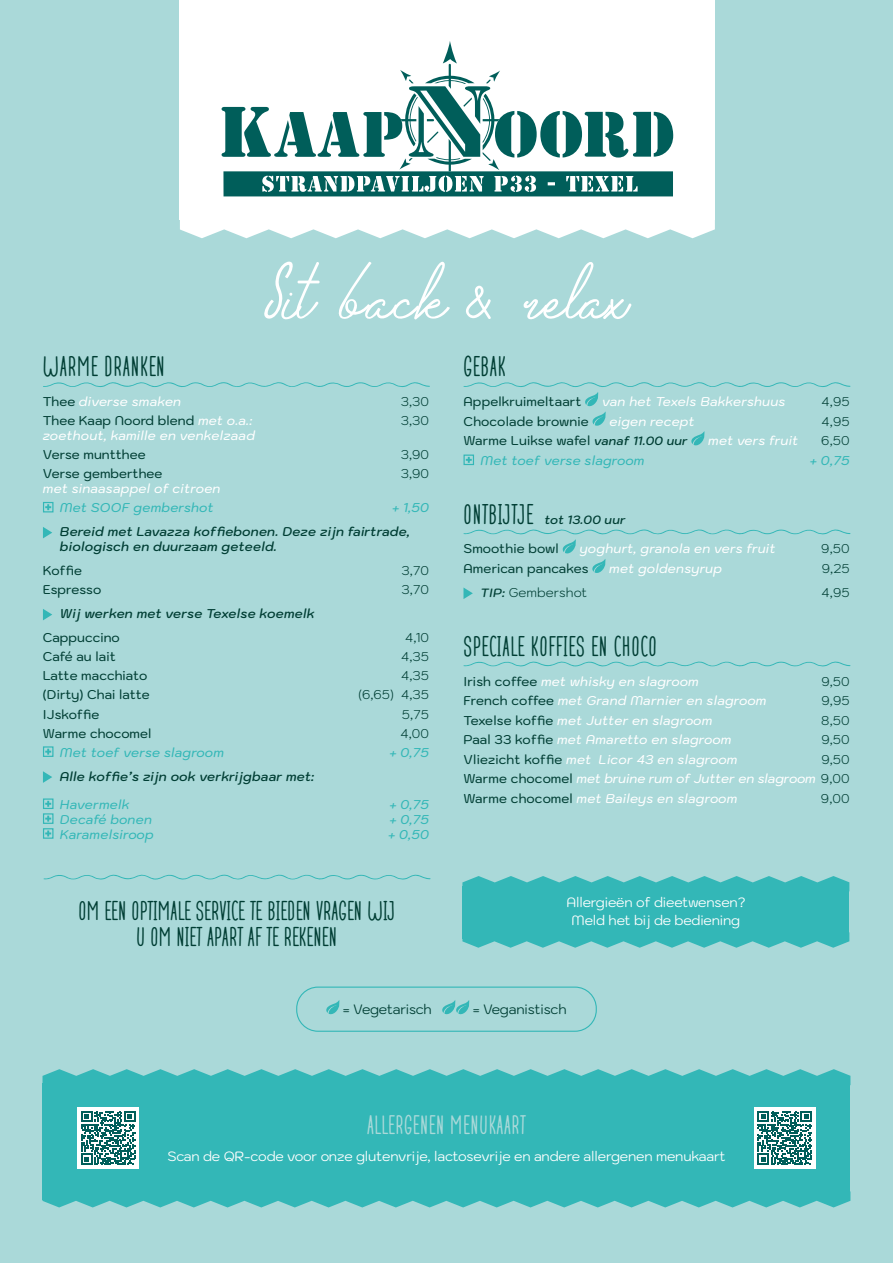
<style>
.page{position:relative;width:893px;height:1263px;background:#aad9d9}
.page>*{position:absolute;margin:0;border:0;box-sizing:border-box;transform-origin:0 0}
.t1{font:82.5px "Alexandra Magnolia";letter-spacing:.01em;color:#fff}
.t2{font:25.5px "Pana Summer Personal Use";letter-spacing:.02em;color:#003e34}
.t3{font:24.3px/25.7px "Pana Summer Personal Use";color:#003e34;text-align:center}
.t4{font:24px "Pana Summer Personal Use";letter-spacing:.02em;color:#aad9d9}
.t5{font:13.5px/18px "Kodchasan";letter-spacing:-.01em;color:#fff;text-align:center}
.t6{font:13.5px "Kodchasan";letter-spacing:-.01em;color:#003e34}
.t7{font:italic 500 12.75px/19.5px "Kodchasan";letter-spacing:.02em;color:#fff;text-align:justify}
.t8{font:500 12.75px "Kodchasan";letter-spacing:.01em;color:#003e34}
.t9{font:italic 600 12.75px/15px "Kodchasan";letter-spacing:.02em;color:#003e34}
.t10{font:italic 500 12.75px "Kodchasan";letter-spacing:.02em;color:#33b7b7}
.t11{font:300 12.75px "Kodchasan";letter-spacing:.01em;color:#003e34}
.t12{font:italic 500 12.75px "Kodchasan";letter-spacing:-.005em;color:#fff}
.t13{font:italic 600 12px "Kodchasan";letter-spacing:.02em;color:#003e34}
.s1{font-style:normal;color:#003e34}
.s2{font-style:italic;color:#fff}
.s3{font-weight:600;font-style:italic;font-size:12px}
.s4{font-family:"Pana Summer Personal Use";font-weight:400;font-style:normal;font-size:25.5px}
.s5{font-weight:300;font-style:normal;color:#003e34}
</style>
<div class="page">
<svg style="left:43px;top:382px;width:387px;height:5px"></svg>
<div style="left:43px;top:502px;width:10px;height:10px;border:1px solid #33b7b7"></div>
<svg style="left:45px;top:504px;width:6px;height:6px"></svg>
<svg style="left:43px;top:527px;width:9px;height:11px"></svg>
<svg style="left:43px;top:609px;width:9px;height:11px"></svg>
<div style="left:43px;top:746px;width:10px;height:11px;border:1px solid #33b7b7"></div>
<svg style="left:45px;top:749px;width:6px;height:6px"></svg>
<svg style="left:43px;top:771px;width:9px;height:12px"></svg>
<div style="left:43px;top:798px;width:10px;height:11px;border:1px solid #33b7b7"></div>
<svg style="left:45px;top:801px;width:6px;height:6px"></svg>
<div style="left:43px;top:813px;width:10px;height:11px;border:1px solid #33b7b7"></div>
<svg style="left:45px;top:816px;width:6px;height:5px"></svg>
<div style="left:43px;top:828px;width:10px;height:11px;border:1px solid #33b7b7"></div>
<svg style="left:45px;top:830px;width:6px;height:6px"></svg>
<svg style="left:463px;top:382px;width:388px;height:64px"></svg>
<div style="left:463px;top:454px;width:11px;height:11px;border:1px solid #33b7b7"></div>
<svg style="left:466px;top:457px;width:6px;height:6px"></svg>
<svg style="left:463px;top:529px;width:388px;height:44px"></svg>
<svg style="left:463px;top:587px;width:10px;height:12px"></svg>
<svg style="left:463px;top:661px;width:388px;height:6px"></svg>
<div style="left:180px;top:0;width:535px;height:220px;background:#fff"></div>
<svg style="left:180px;top:220px;width:535px;height:18px"></svg>
<svg style="left:222px;top:41px;width:451px;height:155px"></svg>
<svg style="left:44px;top:874px;width:387px;height:6px"></svg>
<div style="left:43px;top:1083px;width:807px;height:116px;background:#33b7b7"></div>
<svg style="left:43px;top:1069px;width:807px;height:14px"></svg>
<svg style="left:43px;top:1199px;width:807px;height:8px"></svg>
<div style="left:78px;top:1107px;width:61px;height:61px;background:#fff"></div>
<svg style="left:81px;top:1111px;width:54px;height:54px"></svg>
<div style="left:754px;top:1107px;width:61px;height:61px;background:#fff"></div>
<svg style="left:758px;top:1111px;width:54px;height:54px"></svg>
<div style="left:462px;top:886px;width:387px;height:52px;background:#33b7b7"></div>
<svg style="left:462px;top:876px;width:387px;height:10px"></svg>
<svg style="left:462px;top:938px;width:387px;height:10px"></svg>
<svg style="left:326px;top:1000px;width:14px;height:14px"></svg>
<svg style="left:442px;top:1000px;width:28px;height:14px"></svg>
<div style="left:296px;top:986px;width:301px;height:46px;border:1px solid #33b7b7;border-radius:21px"></div>
<h1 class="t1" style="left:270px;top:260px;width:356px">Sit back &amp; relax</h1>
<h2 class="t2" style="left:43px;top:355px;width:124px">WARME DRANKEN</h2>
<p class="t7" style="left:43px;top:392px;width:140px"><span class="s1">Thee</span> diverse smaken</p>
<p class="t11" style="left:401px;top:391px;width:30px">3,30</p>
<p class="t8" style="left:43px;top:413px;width:211px">Thee Kaap Noord blend <span class="s2">met o.a.:</span></p>
<p class="t11" style="left:401px;top:410px;width:30px">3,30</p>
<p class="t7" style="left:43px;top:426px;width:213px">zoethout, kamille en venkelzaad</p>
<p class="t8" style="left:43px;top:447px;width:104px">Verse muntthee</p>
<p class="t11" style="left:401px;top:444px;width:30px">3,90</p>
<p class="t8" style="left:43px;top:466px;width:121px">Verse gemberthee</p>
<p class="t11" style="left:401px;top:463px;width:30px">3,90</p>
<p class="t7" style="left:43px;top:479px;width:179px">met sinaasappel of citroen</p>
<p class="t10" style="left:60px;top:500px;width:155px">Met SOOF gembershot</p>
<p class="t10" style="left:392px;top:500px;width:38px">+ 1,50</p>
<p class="t9" style="left:60px;top:524px;width:352px">Bereid met Lavazza koffiebonen. Deze zijn fairtrade, biologisch en duurzaam geteeld.</p>
<p class="t8" style="left:43px;top:563px;width:41px">Koffie</p>
<p class="t11" style="left:402px;top:560px;width:29px">3,70</p>
<p class="t8" style="left:43px;top:582px;width:60px">Espresso</p>
<p class="t11" style="left:402px;top:579px;width:29px">3,70</p>
<p class="t9" style="left:60px;top:606px;width:256px">Wij werken met verse Texelse koemelk</p>
<p class="t8" style="left:43px;top:630px;width:78px">Cappuccino</p>
<p class="t11" style="left:405px;top:627px;width:25px">4,10</p>
<p class="t8" style="left:43px;top:649px;width:74px">Café au lait</p>
<p class="t11" style="left:401px;top:646px;width:29px">4,35</p>
<p class="t8" style="left:43px;top:668px;width:106px">Latte macchiato</p>
<p class="t11" style="left:401px;top:665px;width:29px">4,35</p>
<p class="t8" style="left:43px;top:687px;width:108px">(Dirty) Chai latte</p>
<p class="t11" style="left:358px;top:684px;width:72px">(6,65) 4,35</p>
<p class="t8" style="left:43px;top:707px;width:58px">IJskoffie</p>
<p class="t11" style="left:402px;top:703px;width:29px">5,75</p>
<p class="t8" style="left:43px;top:726px;width:110px">Warme chocomel</p>
<p class="t11" style="left:400px;top:722px;width:30px">4,00</p>
<p class="t10" style="left:60px;top:745px;width:165px">Met toef verse slagroom</p>
<p class="t10" style="left:390px;top:745px;width:41px">+ 0,75</p>
<p class="t9" style="left:60px;top:769px;width:256px">Alle koffie’s zijn ook verkrijgbaar met:</p>
<p class="t10" style="left:60px;top:797px;width:71px">Havermelk</p>
<p class="t10" style="left:390px;top:797px;width:41px">+ 0,75</p>
<p class="t10" style="left:60px;top:812px;width:93px">Decafé bonen</p>
<p class="t10" style="left:390px;top:812px;width:41px">+ 0,75</p>
<p class="t10" style="left:60px;top:827px;width:95px">Karamelsiroop</p>
<p class="t10" style="left:388px;top:827px;width:42px">+ 0,50</p>
<h3 class="t3" style="left:78px;top:899px;width:318px">OM EEN OPTIMALE SERVICE TE BIEDEN VRAGEN WIJ<br>U OM NIET APART AF TE REKENEN</h3>
<h2 class="t2" style="left:463px;top:355px;width:44px">GEBAK</h2>
<p class="t8" style="left:463px;top:394px;width:119px">Appelkruimeltaart</p>
<p class="t7" style="left:602px;top:392px;width:185px">van het Texels Bakkershuus</p>
<p class="t11" style="left:822px;top:391px;width:29px">4,95</p>
<p class="t8" style="left:463px;top:414px;width:127px">Chocolade brownie</p>
<p class="t7" style="left:609px;top:412px;width:87px">eigen recept</p>
<p class="t11" style="left:822px;top:411px;width:29px">4,95</p>
<p class="t8" style="left:463px;top:433px;width:226px">Warme Luikse wafel <span class="s3">vanaf 11.00 uur</span></p>
<p class="t12" style="left:708px;top:433px;width:92px">met vers fruit</p>
<p class="t11" style="left:821px;top:430px;width:30px">6,50</p>
<p class="t10" style="left:480px;top:453px;width:165px">Met toef verse slagroom</p>
<p class="t10" style="left:810px;top:453px;width:41px">+ 0,75</p>
<p class="t13" style="left:463px;top:512px;width:163px"><span class="s4">ONTBIJTJE</span> tot 13.00 uur</p>
<p class="t8" style="left:463px;top:542px;width:97px">Smoothie bowl</p>
<p class="t7" style="left:580px;top:539px;width:197px">yoghurt, granola en vers fruit</p>
<p class="t11" style="left:821px;top:538px;width:30px">9,50</p>
<p class="t8" style="left:463px;top:561px;width:127px">American pancakes</p>
<p class="t7" style="left:609px;top:559px;width:114px">met goldensyrup</p>
<p class="t11" style="left:822px;top:558px;width:29px">9,25</p>
<p class="t11" style="left:480px;top:582px;width:108px"><span class="s3">TIP:</span> Gembershot</p>
<p class="t11" style="left:822px;top:582px;width:29px">4,95</p>
<h2 class="t2" style="left:463px;top:635px;width:195px">SPECIALE KOFFIES EN CHOCO</h2>
<p class="t7" style="left:463px;top:671px;width:237px"><span class="s1">Irish coffee</span> met whisky en slagroom</p>
<p class="t11" style="left:821px;top:670px;width:30px">9,50</p>
<p class="t7" style="left:463px;top:691px;width:304px"><span class="s1">French coffee</span> met Grand Marnier en slagroom</p>
<p class="t11" style="left:822px;top:690px;width:30px">9,95</p>
<p class="t7" style="left:463px;top:710px;width:250px"><span class="s1">Texelse koffie</span> met Jutter en slagroom</p>
<p class="t11" style="left:821px;top:709px;width:30px">8,50</p>
<p class="t7" style="left:463px;top:730px;width:270px"><span class="s1">Paal 33 koffie</span> met Amaretto en slagroom</p>
<p class="t11" style="left:821px;top:729px;width:30px">9,50</p>
<p class="t7" style="left:463px;top:749px;width:275px"><span class="s1">Vliezicht koffie</span> met Licor 43 en slagroom</p>
<p class="t7" style="left:463px;top:749px;width:388px;text-indent:358px"><span class="s5">9,50<br></span><span class="s1">Warme chocomel</span> met bruine rum of Jutter en slagroom <span class="s5">9,00<br></span><span class="s1">Warme chocomel</span> met Baileys en slagroom</p>
<p class="t11" style="left:821px;top:788px;width:30px">9,00</p>
<p class="t5" style="left:566px;top:893px;width:180px">Allergieën of dieetwensen?<br>Meld het bij de bediening</p>
<p class="t6" style="left:343px;top:1002px;width:91px">= Vegetarisch</p>
<p class="t6" style="left:473px;top:1002px;width:96px">= Veganistisch</p>
<h3 class="t4" style="left:367px;top:1114px;width:160px">ALLERGENEN MENUKAART</h3>
<p class="t5" style="left:167px;top:1147px;width:560px">Scan de QR-code voor onze glutenvrije, lactosevrije en andere allergenen menukaart</p>
</div>
